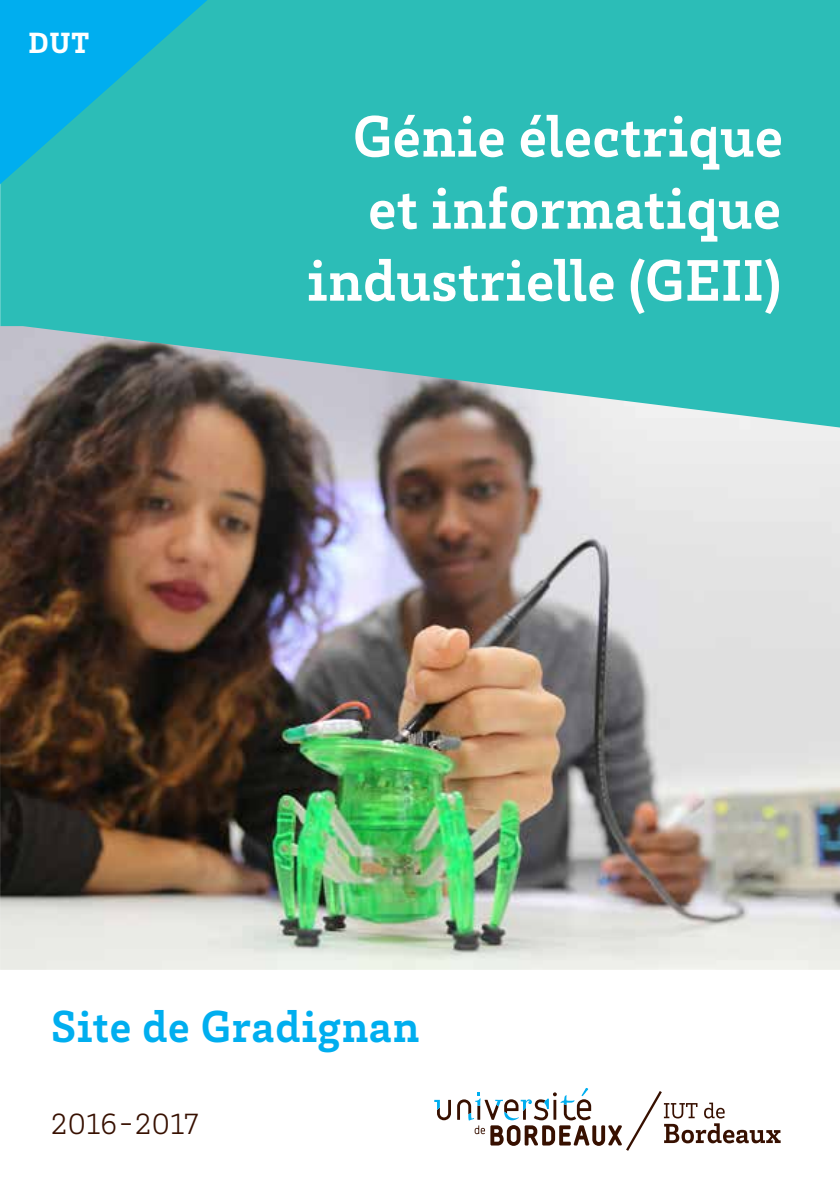
<style>
.page{position:relative;width:840px;height:1191px;background:#fff}
.page>*{position:absolute;margin:0;border:0;box-sizing:border-box;transform-origin:0 0}
.t1{font:700 60px/72px "Brix Slab";letter-spacing:.01em;color:#fff;text-align:right}
.t2{font:700 46px "Brix Slab";letter-spacing:.02em;color:#00aeef}
.t3{font:300 30px "Brix Slab";letter-spacing:.02em;color:#371000}
.t4{font:900 30px "Brix Slab";color:#fff}
</style>
<div class="page">
<div style="left:0;top:0;width:839px;height:326px;background:#2cbdb7"></div>
<img style="left:0;top:326px;width:839px;height:643px">
<svg style="left:0;top:0;width:207px;height:184px;background:#15b5d4"></svg>
<svg style="left:434px;top:1099px;width:17px;height:21px"></svg>
<svg style="left:457px;top:1088px;width:323px;height:63px"></svg>
<p class="t4" style="left:29px;top:23px;width:62px">DUT</p>
<p class="t1" style="left:307px;top:98px;width:477px">Génie électrique et informatique industrielle (GEII)</p>
<p class="t2" style="left:51px;top:996px;width:369px">Site de Gradignan</p>
<p class="t3" style="left:51px;top:1104px;width:149px">2016-2017</p>
</div>
